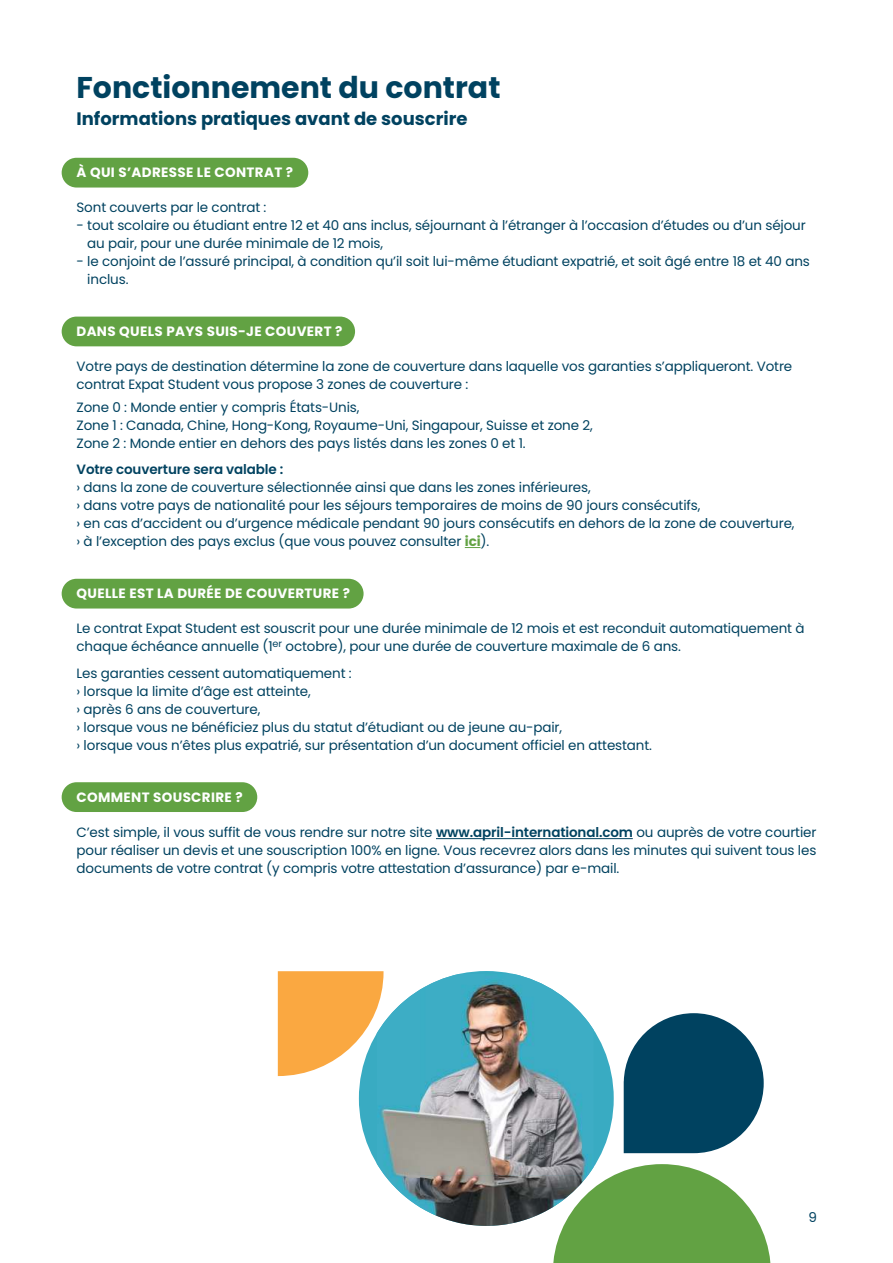
<style>
.page{position:relative;width:893px;height:1263px;background:#fff}
.page>*{position:absolute;margin:0;border:0;box-sizing:border-box;transform-origin:0 0}
.t1{font:700 30px "Poppins";color:#004260}
.t2{font:700 18px "Poppins";color:#004260}
.t3{font:13.5px/18px "Poppins";letter-spacing:-.01em;color:#004260}
.t4{font:700 13.5px "Poppins";letter-spacing:.025em;color:#fff}
.t5{font:600 13.5px "Poppins";letter-spacing:-.01em;color:#004260}
.s1{font-weight:700;color:#62a243}
.s2{font-weight:600}
</style>
<div class="page">
<div style="left:62px;top:158px;width:246px;height:30px;background:#62a243;border-radius:15px"></div>
<div style="left:62px;top:317px;width:293px;height:29px;background:#62a243;border-radius:15px"></div>
<div style="left:62px;top:579px;width:302px;height:29px;background:#62a243;border-radius:15px"></div>
<div style="left:62px;top:782px;width:195px;height:30px;background:#62a243;border-radius:15px"></div>
<svg style="left:465px;top:547px;width:16px;height:1px"></svg>
<hr style="left:436px;top:838px;width:197px;height:1px;background:#004260">
<svg style="left:359px;top:971px;width:255px;height:255px;background:#427c88"></svg>
<img style="left:420px;top:974px;width:174px;height:202px">
<img style="left:377px;top:989px;width:43px;height:218px">
<img style="left:420px;top:1175px;width:65px;height:51px">
<svg style="left:624px;top:1013px;width:140px;height:140px"></svg>
<svg style="left:278px;top:971px;width:106px;height:105px;background:#eeb565"></svg>
<svg style="left:553px;top:1164px;width:218px;height:99px"></svg>
<h1 class="t1" style="left:77px;top:69px;width:425px">Fonctionnement du contrat</h1>
<h2 class="t2" style="left:77px;top:107px;width:392px">Informations pratiques avant de souscrire</h2>
<p class="t4" style="left:77px;top:164px;width:218px">À QUI S’ADRESSE LE CONTRAT ?</p>
<p class="t3" style="left:77px;top:199px;width:191px">Sont couverts par le contrat :</p>
<p class="t3" style="left:87px;top:217px;width:720px;text-indent:-11px">- tout scolaire ou étudiant entre 12 et 40 ans inclus, séjournant à l’étranger à l’occasion d’études ou d’un séjour au pair, pour une durée minimale de 12 mois,</p>
<p class="t3" style="left:87px;top:253px;width:724px;text-indent:-11px">- le conjoint de l’assuré principal, à condition qu’il soit lui-même étudiant expatrié, et soit âgé entre 18 et 40 ans inclus.</p>
<p class="t4" style="left:77px;top:323px;width:267px">DANS QUELS PAYS SUIS-JE COUVERT ?</p>
<p class="t3" style="left:77px;top:358px;width:717px">Votre pays de destination détermine la zone de couverture dans laquelle vos garanties s’appliqueront. Votre contrat Expat Student vous propose 3 zones de couverture :</p>
<p class="t3" style="left:77px;top:398px;width:518px">Zone 0 : Monde entier y compris États-Unis,<br>Zone 1 : Canada, Chine, Hong-Kong, Royaume-Uni, Singapour, Suisse et zone 2,<br>Zone 2 : Monde entier en dehors des pays listés dans les zones 0 et 1.</p>
<p class="t5" style="left:77px;top:461px;width:208px">Votre couverture sera valable :</p>
<p class="t3" style="left:77px;top:479px;width:719px">› dans la zone de couverture sélectionnée ainsi que dans les zones inférieures,<br>› dans votre pays de nationalité pour les séjours temporaires de moins de 90 jours consécutifs,<br>› en cas d’accident ou d’urgence médicale pendant 90 jours consécutifs en dehors de la zone de couverture, › à l’exception des pays exclus (que vous pouvez consulter <span class="s1">ici</span>).</p>
<p class="t4" style="left:77px;top:585px;width:275px">QUELLE EST LA DURÉE DE COUVERTURE ?</p>
<p class="t3" style="left:77px;top:620px;width:730px">Le contrat Expat Student est souscrit pour une durée minimale de 12 mois et est reconduit automatiquement à chaque échéance annuelle (1<sup>er</sup> octobre), pour une durée de couverture maximale de 6 ans.</p>
<p class="t3" style="left:77px;top:664px;width:577px">Les garanties cessent automatiquement :<br>› lorsque la limite d’âge est atteinte,<br>› après 6 ans de couverture,<br>› lorsque vous ne bénéficiez plus du statut d’étudiant ou de jeune au-pair,<br>› lorsque vous n’êtes plus expatrié, sur présentation d’un document officiel en attestant.</p>
<p class="t4" style="left:77px;top:789px;width:168px">COMMENT SOUSCRIRE ?</p>
<p class="t3" style="left:77px;top:824px;width:741px;text-align:justify">C’est simple, il vous suffit de vous rendre sur notre site <span class="s2">www.april-international.com</span> ou auprès de votre courtier pour réaliser un devis et une souscription 100% en ligne. Vous recevrez alors dans les minutes qui suivent tous les documents de votre contrat (y compris votre attestation d’assurance) par e-mail.</p>
<p class="t3" style="left:808px;top:1208px;width:10px">9</p>
</div>
